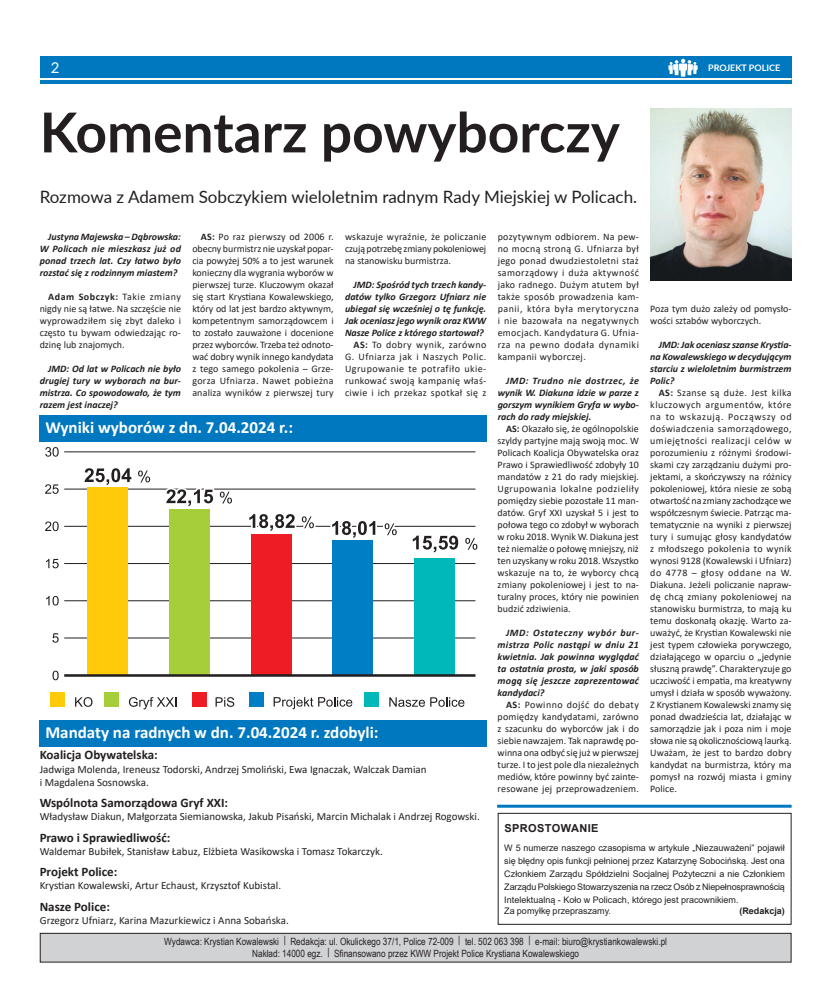
<style>
.page{position:relative;width:820px;height:993px;background:#fff}
.page>*{position:absolute;margin:0;border:0;box-sizing:border-box;transform-origin:0 0}
.t1{font:700 55px "Lato";color:#231f20}
.t2{font:700 17px "Calibri";color:#fff}
.t3{font:17px "Lato";color:#231f20}
.t4{font:15px "Lato";color:#fff}
.t5{font:700 13px "Calibri";color:#231f20}
.t6{font:11px/13.2px "Calibri";color:#231f20}
.t7{font:700 11px "Arial";letter-spacing:.035em;color:#231f20}
.t8{font:10px/12px "Calibri";color:#231f20;text-align:justify}
.t9{font:italic 700 10px/12px "Calibri";color:#231f20;text-align:justify}
.t10{font:10px/12px "Arial Narrow";color:#231f20;text-align:center}
.t11{font:9px/13px "Arial";color:#231f20;text-align:justify}
.t12{font:700 9px "Lato";color:#fff}
.t13{font:700 9px "Arial";color:#231f20}
.s1{font-weight:700}
.s2{font-style:normal}
.s3{font-weight:400;font-style:normal}
</style>
<div class="page">
<div style="left:40px;top:57px;width:751px;height:27px;background:#0078c0"></div>
<hr style="left:40px;top:78px;width:751px;height:2px;background:#fff">
<svg style="left:668px;top:59px;width:29px;height:18px"></svg>
<div style="left:39px;top:414px;width:447px;height:27px;background:#0078c0"></div>
<hr style="left:497px;top:804px;width:294px;height:3px;background:#0078c0">
<div style="left:40px;top:933px;width:750px;height:28px;background:#d1d2d4"></div>
<div style="left:40px;top:932px;width:751px;height:30px;border:1px solid #231f20"></div>
<div style="left:497px;top:812px;width:294px;height:112px;border:1px solid #231f20"></div>
<img style="left:650px;top:108px;width:141px;height:172px">
<hr style="left:64px;top:637px;width:411px;height:1px;background:#231f20">
<hr style="left:64px;top:600px;width:411px;height:1px;background:#231f20">
<hr style="left:64px;top:563px;width:411px;height:1px;background:#231f20">
<hr style="left:64px;top:525px;width:411px;height:1px;background:#231f20">
<hr style="left:64px;top:488px;width:411px;height:1px;background:#231f20">
<hr style="left:64px;top:451px;width:411px;height:1px;background:#231f20">
<div style="left:87px;top:487px;width:41px;height:188px;background:#feca0a"></div>
<div style="left:169px;top:509px;width:41px;height:166px;background:#a6ce39"></div>
<div style="left:251px;top:534px;width:40px;height:141px;background:#ee1d23"></div>
<div style="left:332px;top:540px;width:41px;height:135px;background:#007ec5"></div>
<div style="left:414px;top:558px;width:41px;height:117px;background:#00b8b9"></div>
<div style="left:50px;top:691px;width:15px;height:15px;background:#feca0a"></div>
<div style="left:104px;top:691px;width:15px;height:15px;background:#a6ce39"></div>
<div style="left:191px;top:691px;width:15px;height:15px;background:#ee1d23"></div>
<div style="left:249px;top:691px;width:15px;height:15px;background:#007ec5"></div>
<div style="left:363px;top:691px;width:15px;height:15px;background:#00b8b9"></div>
<svg style="left:75px;top:697px;width:17px;height:9px"></svg>
<svg style="left:129px;top:697px;width:47px;height:12px"></svg>
<svg style="left:215px;top:697px;width:19px;height:9px"></svg>
<svg style="left:273px;top:697px;width:79px;height:12px"></svg>
<svg style="left:389px;top:697px;width:75px;height:9px"></svg>
<hr style="left:64px;top:674px;width:411px;height:2px;background:#231f20">
<svg style="left:81px;top:468px;width:69px;height:21px"></svg>
<svg style="left:162px;top:488px;width:70px;height:19px"></svg>
<svg style="left:246px;top:514px;width:72px;height:21px"></svg>
<svg style="left:328px;top:521px;width:73px;height:17px"></svg>
<svg style="left:412px;top:535px;width:65px;height:18px"></svg>
<svg style="left:52px;top:670px;width:7px;height:10px"></svg>
<svg style="left:52px;top:633px;width:7px;height:9px"></svg>
<svg style="left:46px;top:596px;width:13px;height:9px"></svg>
<svg style="left:46px;top:558px;width:13px;height:10px"></svg>
<svg style="left:45px;top:521px;width:14px;height:10px"></svg>
<svg style="left:45px;top:484px;width:14px;height:9px"></svg>
<svg style="left:45px;top:447px;width:14px;height:9px"></svg>
<div style="left:39px;top:719px;width:447px;height:27px;background:#0078c0"></div>
<h3 class="t4" style="left:51px;top:57px;width:10px">2</h3>
<p class="t12" style="left:707px;top:61px;width:74px">PROJEKT POLICE</p>
<h1 class="t1" style="left:40px;top:92px;width:581px">Komentarz powyborczy</h1>
<h2 class="t3" style="left:40px;top:184px;width:598px">Rozmowa z Adamem Sobczykiem wieloletnim radnym Rady Miejskiej w Policach.</h2>
<p class="t8" style="left:192px;top:230px;width:143px;text-indent:8px"><span class="s1">AS:</span> Po raz pierwszy od 2006 r. obecny burmistrz nie uzyskał popar&shy;cia powyżej 50% a to jest warunek konieczny dla wygrania wyborów w pierwszej turze. Kluczowym okazał się start Krystiana Kowalewskiego, który od lat jest bardzo aktywnym, kompetentnym samorządowcem i to zostało zauważone i docenione przez wyborców. Trzeba też odnoto&shy;wać dobry wynik innego kandydata z tego samego pokolenia – Grze&shy;gorza Ufniarza. Nawet pobieżna analiza wyników z pierwszej tury</p>
<p class="t8" style="left:345px;top:230px;width:143px">wskazuje wyraźnie, że policzanie czują potrzebę zmiany pokoleniowej na stanowisku burmistrza.</p>
<p class="t8" style="left:497px;top:230px;width:143px">pozytywnym odbiorem. Na pew&shy;no mocną stroną G. Ufniarza był jego ponad dwudziestoletni staż samorządowy i duża aktywność jako radnego. Dużym atutem był także sposób prowadzenia kam&shy;panii, która była merytoryczna i nie bazowała na negatywnych emocjach. Kandydatura G. Ufnia&shy;rza na pewno dodała dynamiki kampanii wyborczej.</p>
<p class="t9" style="left:497px;top:374px;width:143px;text-indent:8px">JMD: Trudno nie dostrzec, że wynik W. Diakuna idzie w parze z gorszym wynikiem Gryfa w wybo&shy;rach do rady miejskiej.</p>
<p class="t8" style="left:497px;top:422px;width:143px;text-indent:9px"><span class="s1">AS:</span> Okazało się, że ogólnopolskie szyldy partyjne mają swoją moc. W Policach Koalicja Obywatelska oraz Prawo i Sprawiedliwość zdobyły 10 mandatów z 21 do rady miejskiej.<br>Ugrupowania lokalne podzieliły pomiędzy siebie pozostałe 11 man&shy;datów. Gryf XXI uzyskał 5 i jest to połowa tego co zdobył w wyborach w roku 2018. Wynik W. Diakuna jest też niemalże o połowę mniejszy, niż ten uzyskany w roku 2018. Wszystko wskazuje na to, że wyborcy chcą zmiany pokoleniowej i jest to na&shy;turalny proces, który nie powinien budzić zdziwienia.</p>
<p class="t9" style="left:497px;top:626px;width:143px;text-indent:8px">JMD: Ostateczny wybór bur&shy;mistrza Polic nastąpi w dniu 21 kwietnia. Jak powinna wyglądać ta ostatnia prosta, w jaki sposób mogą się jeszcze zaprezentować kandydaci?</p>
<p class="t8" style="left:497px;top:698px;width:143px;text-indent:8px"><span class="s1">AS:</span> Powinno dojść do debaty pomiędzy kandydatami, zarówno z szacunku do wyborców jak i do siebie nawzajem. Tak naprawdę po&shy;winna ona odbyć się już w pierwszej turze. I to jest pole dla niezależnych mediów, które powinny być zainte&shy;resowane jej przeprowadzeniem.</p>
<p class="t9" style="left:40px;top:230px;width:143px;text-indent:8px">Justyna Majewska – Dąbrowska:<br>W Policach nie mieszkasz już od ponad trzech lat. Czy łatwo było rozstać się z rodzinnym miastem?</p>
<p class="t8" style="left:40px;top:290px;width:143px;text-indent:8px"><span class="s1">Adam Sobczyk:</span> Takie zmiany nigdy nie są łatwe. Na szczęście nie wyprowadziłem się zbyt daleko i często tu bywam odwiedzając ro&shy;dzinę lub znajomych.</p>
<p class="t9" style="left:40px;top:362px;width:143px;text-indent:9px">JMD: Od lat w Policach nie było drugiej tury w wyborach na bur&shy;mistrza. Co spowodowało, że tym razem jest inaczej?</p>
<p class="t9" style="left:345px;top:278px;width:143px;text-align:right">JMD: Spośród tych trzech kandy&shy;datów tylko Grzegorz Ufniarz nie ubiegał się wcześniej o tę funkcję.<br>Jak oceniasz jego wynik oraz KWW<br>Nasze Police z którego startował?<br><span class="s2">AS:</span> <span class="s3">To dobry wynik, zarówno<br>G. Ufniarza jak i Naszych Polic.<br>Ugrupowanie te potrafiło ukie&shy;runkować swoją kampanię właś&shy;ciwie i ich przekaz spotkał się z</span></p>
<p class="t8" style="left:650px;top:302px;width:143px">Poza tym dużo zależy od pomysło&shy;wości sztabów wyborczych.</p>
<p class="t9" style="left:650px;top:338px;width:143px;text-indent:8px">JMD: Jak oceniasz szanse Krystia&shy;na Kowalewskiego w decydującym starciu z wieloletnim burmistrzem Polic?</p>
<p class="t8" style="left:650px;top:386px;width:143px;text-indent:8px"><span class="s1">AS:</span> Szanse są duże. Jest kilka kluczowych argumentów, które na to wskazują. Począwszy od doświadczenia samorządowego, umiejętności realizacji celów w porozumieniu z różnymi środowi&shy;skami czy zarządzaniu dużymi pro&shy;jektami, a skończywszy na różnicy pokoleniowej, która niesie ze sobą otwartość na zmiany zachodzące we współczesnym świecie. Patrząc ma&shy;tematycznie na wyniki z pierwszej tury i sumując głosy kandydatów z młodszego pokolenia to wynik wynosi 9128 (Kowalewski i Ufniarz) do 4778 – głosy oddane na W.<br>Diakuna. Jeżeli policzanie napraw&shy;dę chcą zmiany pokoleniowej na stanowisku burmistrza, to mają ku temu doskonałą okazję. Warto za&shy;uważyć, że Krystian Kowalewski nie jest typem człowieka porywczego, działającego w oparciu o „jedynie słuszną prawdę”. Charakteryzuje go uczciwość i empatia, ma kreatywny umysł i działa w sposób wyważony.<br>Z Krystianem Kowalewski znamy się ponad dwadzieścia lat, działając w samorządzie jak i poza nim i moje słowa nie są okolicznościową laurką.<br>Uważam, że jest to bardzo dobry kandydat na burmistrza, który ma pomysł na rozwój miasta i gminy Police.</p>
<h2 class="t2" style="left:45px;top:415px;width:249px">Wyniki wyborów z dn. 7.04.2024 r.:</h2>
<h2 class="t2" style="left:45px;top:720px;width:334px">Mandaty na radnych w dn. 7.04.2024 r. zdobyli:</h2>
<h3 class="t5" style="left:40px;top:745px;width:119px">Koalicja Obywatelska:</h3>
<p class="t6" style="left:40px;top:761px;width:388px">Jadwiga Molenda, Ireneusz Todorski, Andrzej Smoliński, Ewa Ignaczak, Walczak Damian i Magdalena Sosnowska.</p>
<h3 class="t5" style="left:40px;top:793px;width:190px">Wspólnota Samorządowa Gryf XXI:</h3>
<p class="t6" style="left:40px;top:809px;width:441px">Władysław Diakun, Małgorzata Siemianowska, Jakub Pisański, Marcin Michalak i Andrzej Rogowski.</p>
<h3 class="t5" style="left:40px;top:827px;width:132px">Prawo i Sprawiedliwość:</h3>
<p class="t6" style="left:40px;top:844px;width:344px">Waldemar Bubiłek, Stanisław Łabuz, Elżbieta Wasikowska i Tomasz Tokarczyk.</p>
<h3 class="t5" style="left:40px;top:862px;width:79px">Projekt Police:</h3>
<p class="t6" style="left:40px;top:878px;width:243px">Krystian Kowalewski, Artur Echaust, Krzysztof Kubistal.</p>
<h3 class="t5" style="left:40px;top:896px;width:72px">Nasze Police:</h3>
<p class="t6" style="left:40px;top:912px;width:250px">Grzegorz Ufniarz, Karina Mazurkiewicz i Anna Sobańska.</p>
<p class="t7" style="left:504px;top:820px;width:95px">SPROSTOWANIE</p>
<p class="t11" style="left:504px;top:840px;width:282px">W 5 numerze naszego czasopisma w artykule „Niezauważeni” pojawił się błędny opis funkcji pełnionej przez Katarzynę Sobocińską. Jest ona Członkiem Zarządu Spółdzielni Socjalnej Pożyteczni a nie Członkiem Zarządu Polskiego Stowarzyszenia na rzecz Osób z Niepełnosprawnością Intelektualną - Koło w Policach, którego jest pracownikiem.</p>
<p class="t11" style="left:504px;top:903px;width:108px">Za pomyłkę przepraszamy.</p>
<p class="t13" style="left:739px;top:903px;width:47px">(REDAKCJA)</p>
<p class="t10" style="left:164px;top:935px;width:504px">Wydawca: Krystian Kowalewski | Redakcja: ul. Okulickego 37/1, Police 72-009 | tel. 502 063 398 | e-mail: biuro@krystiankowalewski.pl<br>Nakład: 14000 egz. | Sfinansowano przez KWW Projekt Police Krystiana Kowalewskiego</p>
</div>
